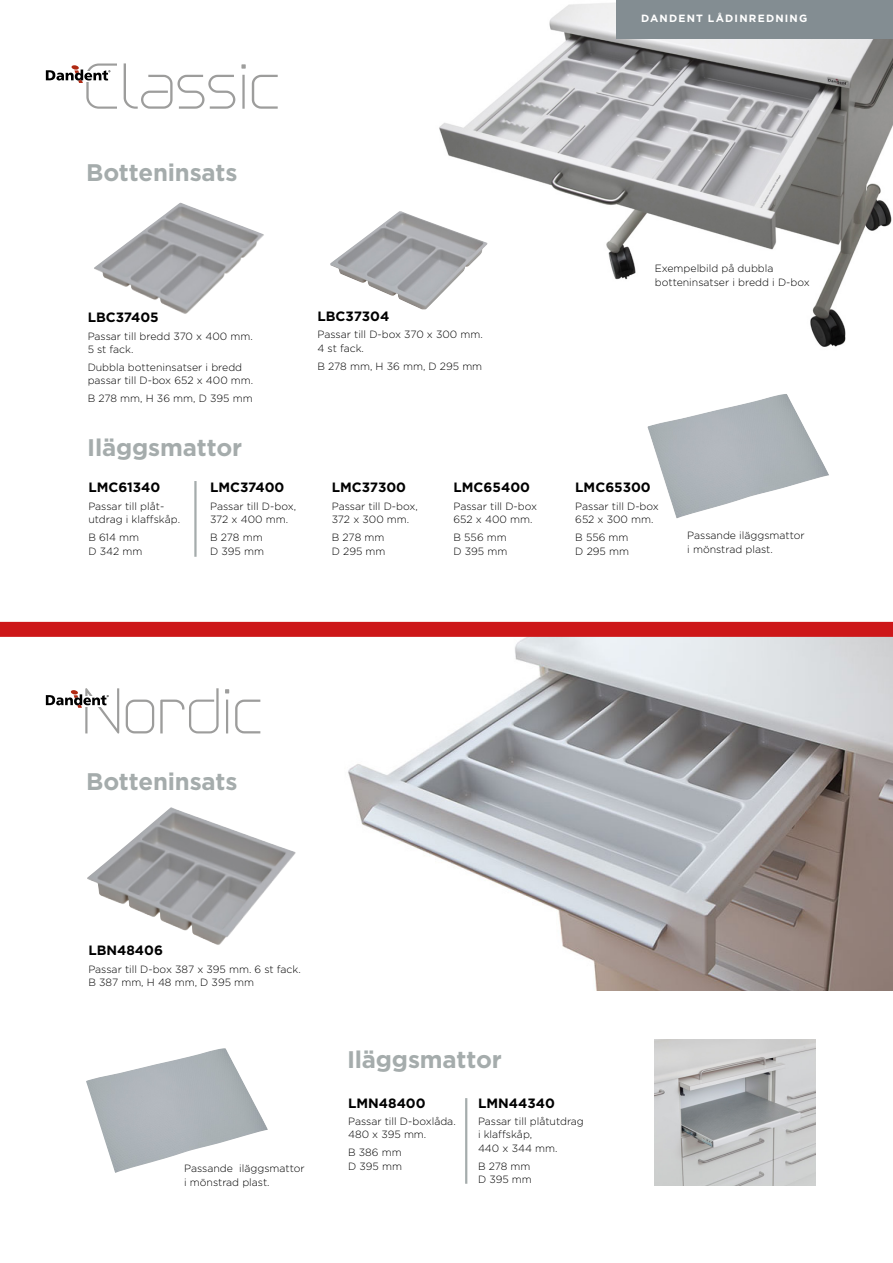
<style>
.page{position:relative;width:893px;height:1263px;background:#fff}
.page>*{position:absolute;margin:0;border:0;box-sizing:border-box;transform-origin:0 0}
.t1{font:700 24px "Gotham HTF";letter-spacing:-.01em;color:#a5acac}
.t2{font:700 13.5px "Gotham HTF";color:#000}
.t3{font:300 10.5px/13.5px "Gotham HTF";color:#000}
.t4{font:700 10.5px "Gotham HTF";letter-spacing:.115em;color:#fff}
</style>
<div class="page">
<img style="left:439px;top:3px;width:453px;height:344px">
<img style="left:348px;top:637px;width:545px;height:354px">
<svg style="left:126px;top:700px;width:28px;height:33px"></svg>
<svg style="left:160px;top:688px;width:59px;height:45px"></svg>
<svg style="left:225px;top:689px;width:4px;height:4px"></svg>
<hr style="left:226px;top:700px;width:2px;height:33px;background:#9d9d9c">
<svg style="left:235px;top:700px;width:25px;height:33px"></svg>
<svg style="left:46px;top:688px;width:73px;height:46px"></svg>
<div style="left:317px;top:181px;width:213px;height:148px;background:#fff"></div>
<img style="left:330px;top:211px;width:157px;height:98px">
<img style="left:94px;top:203px;width:170px;height:111px">
<svg style="left:124px;top:63px;width:111px;height:46px"></svg>
<svg style="left:241px;top:64px;width:5px;height:5px"></svg>
<hr style="left:242px;top:75px;width:3px;height:34px;background:#9d9d9c">
<svg style="left:252px;top:75px;width:26px;height:34px"></svg>
<svg style="left:46px;top:63px;width:71px;height:46px"></svg>
<img style="left:87px;top:807px;width:209px;height:138px">
<div style="left:0;top:622px;width:893px;height:15px;background:#cd1719"></div>
<img style="left:655px;top:1040px;width:160px;height:146px">
<img style="left:86px;top:1048px;width:182px;height:125px">
<img style="left:647px;top:394px;width:182px;height:124px">
<div style="left:616px;top:0;width:277px;height:38px;background:#838d92"></div>
<hr style="left:194px;top:481px;width:3px;height:76px;background:#a5acac">
<hr style="left:465px;top:1098px;width:2px;height:86px;background:#a5acac">
<p class="t4" style="left:641px;top:12px;width:168px">DANDENT LÅDINREDNING</p>
<p class="t1" style="left:86px;top:158px;width:153px">Botteninsats</p>
<p class="t2" style="left:88px;top:309px;width:73px">LBC37405</p>
<p class="t3" style="left:88px;top:329px;width:167px">Passar till bredd 370 x 400 mm.<br>5 st fack.</p>
<p class="t3" style="left:88px;top:360px;width:167px">Dubbla botteninsatser i bredd passar till D-box 652 x 400 mm.</p>
<p class="t3" style="left:88px;top:391px;width:166px">B 278 mm, H 36 mm, D 395 mm</p>
<p class="t1" style="left:87px;top:434px;width:156px">Iläggsmattor</p>
<p class="t2" style="left:88px;top:480px;width:74px">LMC61340</p>
<p class="t3" style="left:88px;top:499px;width:93px">Passar till plåt&shy;utdrag i klaffskåp.</p>
<p class="t3" style="left:88px;top:531px;width:52px">B 614 mm</p>
<p class="t3" style="left:88px;top:544px;width:56px">D 342 mm</p>
<p class="t2" style="left:210px;top:480px;width:76px">LMC37400</p>
<p class="t3" style="left:210px;top:499px;width:88px">Passar till D-box,</p>
<p class="t3" style="left:210px;top:513px;width:80px">372 x 400 mm.</p>
<p class="t3" style="left:210px;top:531px;width:54px">B 278 mm</p>
<p class="t3" style="left:210px;top:544px;width:55px">D 395 mm</p>
<p class="t2" style="left:317px;top:308px;width:73px">LBC37304</p>
<p class="t3" style="left:317px;top:328px;width:167px">Passar till D-box 370 x 300 mm.<br>4 st fack.</p>
<p class="t3" style="left:317px;top:359px;width:166px">B 278 mm, H 36 mm, D 295 mm</p>
<p class="t2" style="left:332px;top:480px;width:76px">LMC37300</p>
<p class="t3" style="left:332px;top:499px;width:88px">Passar till D-box,</p>
<p class="t3" style="left:332px;top:513px;width:79px">372 x 300 mm.</p>
<p class="t3" style="left:332px;top:531px;width:54px">B 278 mm</p>
<p class="t3" style="left:332px;top:544px;width:55px">D 295 mm</p>
<p class="t2" style="left:454px;top:480px;width:78px">LMC65400</p>
<p class="t3" style="left:454px;top:499px;width:85px">Passar till D-box</p>
<p class="t3" style="left:454px;top:513px;width:80px">652 x 400 mm.</p>
<p class="t3" style="left:454px;top:531px;width:55px">B 556 mm<br>D 395 mm</p>
<p class="t3" style="left:655px;top:262px;width:156px">Exempelbild på dubbla botteninsatser i bredd i D-box</p>
<p class="t2" style="left:575px;top:480px;width:77px">LMC65300</p>
<p class="t3" style="left:575px;top:499px;width:85px">Passar till D-box</p>
<p class="t3" style="left:575px;top:513px;width:80px">652 x 300 mm.</p>
<p class="t3" style="left:575px;top:531px;width:55px">B 556 mm</p>
<p class="t3" style="left:575px;top:544px;width:55px">D 295 mm</p>
<p class="t3" style="left:687px;top:529px;width:119px">Passande iläggsmattor i mönstrad plast.</p>
<p class="t1" style="left:86px;top:767px;width:153px">Botteninsats</p>
<p class="t2" style="left:88px;top:942px;width:76px">LBN48406</p>
<p class="t3" style="left:88px;top:962px;width:214px">Passar till D-box 387 x 395 mm. 6 st fack.</p>
<p class="t3" style="left:88px;top:976px;width:167px">B 387 mm, H 48 mm, D 395 mm</p>
<p class="t3" style="left:184px;top:1162px;width:122px">Passande iläggsmattor i mönstrad plast.</p>
<p class="t1" style="left:347px;top:1046px;width:156px">Iläggsmattor</p>
<p class="t2" style="left:348px;top:1095px;width:79px">LMN48400</p>
<p class="t3" style="left:348px;top:1114px;width:109px">Passar till D-boxlåda.<br>480 x 395 mm.</p>
<p class="t3" style="left:348px;top:1145px;width:55px">B 386 mm</p>
<p class="t3" style="left:348px;top:1159px;width:55px">D 395 mm</p>
<p class="t2" style="left:478px;top:1095px;width:78px">LMN44340</p>
<p class="t3" style="left:478px;top:1114px;width:107px">Passar till plåtutdrag i klaffskåp,<br>440 x 344 mm.</p>
<p class="t3" style="left:478px;top:1159px;width:54px">B 278 mm</p>
<p class="t3" style="left:478px;top:1172px;width:55px">D 395 mm</p>
</div>
